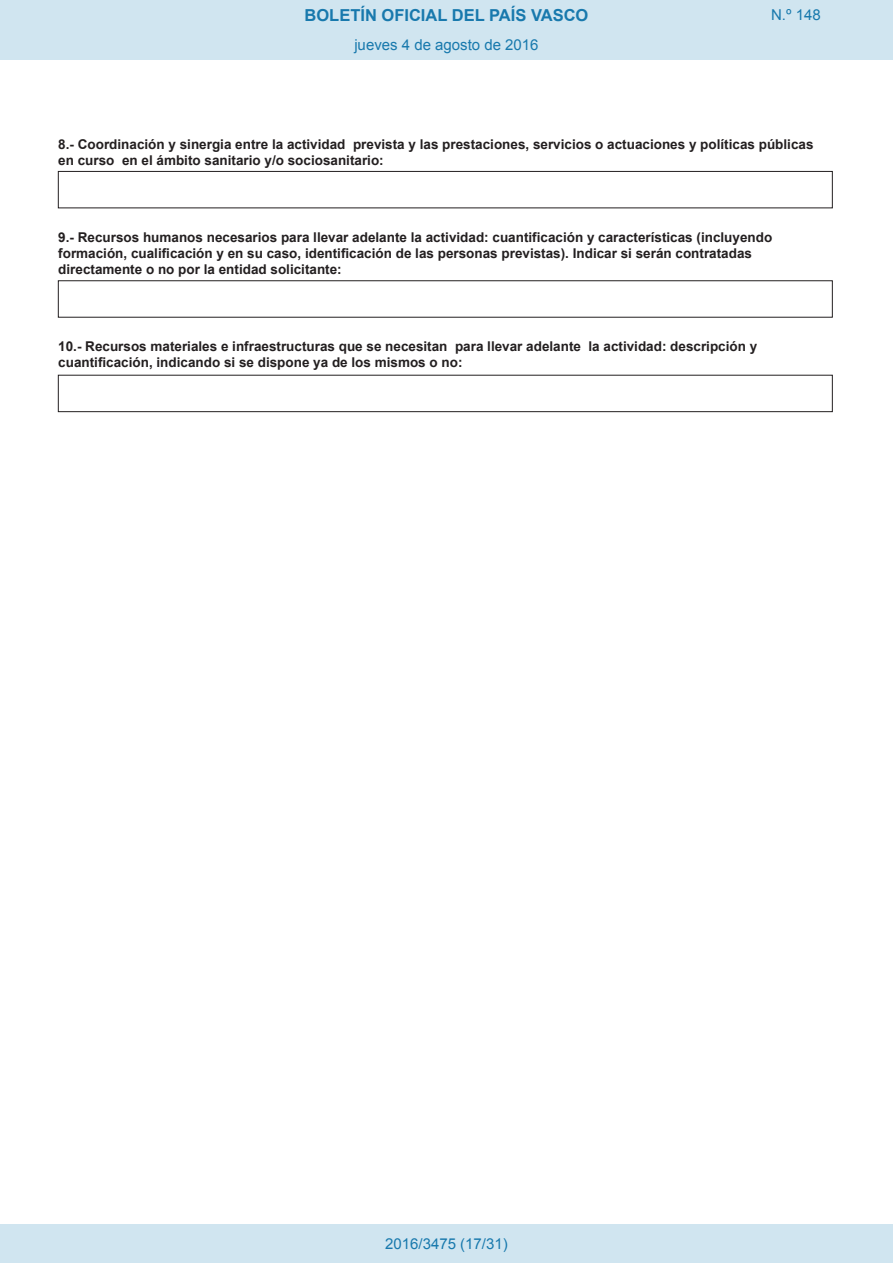
<style>
.page{position:relative;width:893px;height:1263px;background:#fff}
.page>*{position:absolute;margin:0;border:0;box-sizing:border-box;transform-origin:0 0}
.t1{font:700 16.5px "Arial";color:#1879ad}
.Paginacion_Centro{font:15px "Arial";color:#1879ad}
.t2{font:700 13.5px/16.2px "Arial";color:#231f20}
</style>
<div class="page">
<div style="left:58px;top:171px;width:775px;height:37px;border:1px solid #231f20"></div>
<div style="left:58px;top:280px;width:775px;height:38px;border:1px solid #231f20"></div>
<div style="left:58px;top:375px;width:775px;height:37px;border:1px solid #231f20"></div>
<div style="left:0;top:0;width:893px;height:60px;background:#d0e5f0"></div>
<div style="left:0;top:1225px;width:893px;height:38px;background:#d0e5f0"></div>
<p class="t1" style="left:305px;top:4px;width:285px">BOLETÍN OFICIAL DEL PAÍS VASCO</p>
<p class="Paginacion_Centro" style="left:771px;top:5px;width:51px">N.º 148</p>
<p class="Paginacion_Centro" style="left:354px;top:35px;width:186px">jueves 4 de agosto de 2016</p>
<p class="t2" style="left:58px;top:136px;width:757px">8.- Coordinación y sinergia entre la actividad prevista y las prestaciones, servicios o actuaciones y políticas públicas en curso en el ámbito sanitario y/o sociosanitario:</p>
<p class="t2" style="left:58px;top:229px;width:715px">9.- Recursos humanos necesarios para llevar adelante la actividad: cuantificación y características (incluyendo formación, cualificación y en su caso, identificación de las personas previstas). Indicar si serán contratadas directamente o no por la entidad solicitante:</p>
<p class="t2" style="left:58px;top:339px;width:700px">10.- Recursos materiales e infraestructuras que se necesitan para llevar adelante la actividad: descripción y cuantificación, indicando si se dispone ya de los mismos o no:</p>
<p class="Paginacion_Centro" style="left:385px;top:1234px;width:124px">2016/3475 (17/31)</p>
</div>
